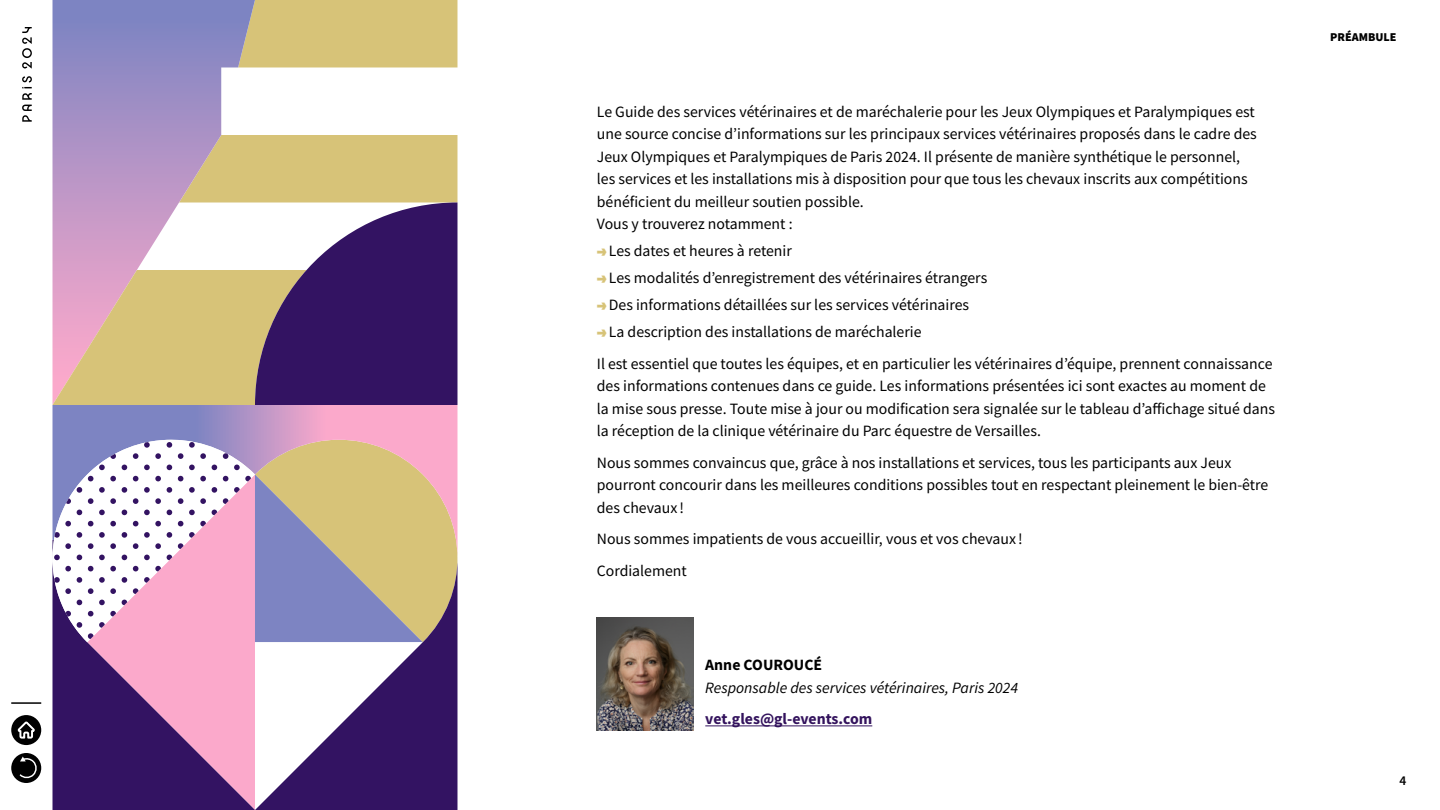
<style>
.page{position:relative;width:1440px;height:810px;background:#fff}
.page>*{position:absolute;margin:0;border:0;box-sizing:border-box;transform-origin:0 0}
.t1{font:15.75px/22.5px "Source Sans Pro";color:#000}
.t2{font:italic 15.75px "Source Sans Pro";color:#000}
.t3{font:700 15.75px "Source Sans Pro";color:#33135d}
.t4{font:700 15.75px "Source Sans Pro";color:#000}
.t5{font:600 13.5px "Source Sans Pro";color:#000}
.t6{font:900 12px "Source Sans Pro";color:#000}
.s1{font-family:"Paris 2024";font-weight:900;color:#d7c378}
</style>
<div class="page">
<svg style="left:22px;top:76px;width:10px;height:46px"></svg>
<svg style="left:22px;top:27px;width:10px;height:42px"></svg>
<div style="left:11px;top:715px;width:30px;height:30px;background:#000;border-radius:50%"></div>
<svg style="left:18px;top:722px;width:17px;height:16px"></svg>
<hr style="left:11px;top:702px;width:30px;height:2px;background:#000">
<div style="left:11px;top:753px;width:30px;height:30px;background:#000;border-radius:50%"></div>
<svg style="left:19px;top:757px;width:20px;height:23px"></svg>
<hr style="left:705px;top:725px;width:167px;height:1px;background:#33135d">
<svg style="left:52px;top:405px;width:406px;height:23px;background:#ba96c6"></svg>
<svg style="left:52px;top:428px;width:406px;height:382px"></svg>
<div style="left:255px;top:0;width:202px;height:67px;background:#d7c378"></div>
<svg style="left:52px;top:0;width:203px;height:135px;background:#9a94c6"></svg>
<svg style="left:52px;top:135px;width:405px;height:270px;background:#ad9497"></svg>
<img style="left:597px;top:618px;width:96px;height:112px">
<p class="t1" style="left:597px;top:100px;width:661px">Le Guide des services vétérinaires et de maréchalerie pour les Jeux Olympiques et Paralympiques est une source concise d’informations sur les principaux services vétérinaires proposés dans le cadre des Jeux Olympiques et Paralympiques de Paris 2024. Il présente de manière synthétique le personnel, les services et les installations mis à disposition pour que tous les chevaux inscrits aux compétitions bénéficient du meilleur soutien possible.<br>Vous y trouverez notamment :</p>
<p class="t1" style="left:597px;top:240px;width:197px"><span class="s1">→</span>Les dates et heures à retenir</p>
<p class="t1" style="left:597px;top:267px;width:392px"><span class="s1">→</span>Les modalités d’enregistrement des vétérinaires étrangers</p>
<p class="t1" style="left:597px;top:294px;width:374px"><span class="s1">→</span>Des informations détaillées sur les services vétérinaires</p>
<p class="t1" style="left:597px;top:316px;width:677px;line-height:31.5px"><span class="s1">→</span>La description des installations de maréchalerie<br>Il est essentiel que toutes les équipes, et en particulier les vétérinaires d’équipe, prennent connaissance</p>
<p class="t1" style="left:597px;top:375px;width:680px">des informations contenues dans ce guide. Les informations présentées ici sont exactes au moment de la mise sous presse. Toute mise à jour ou modification sera signalée sur le tableau d’affichage situé dans la réception de la clinique vétérinaire du Parc équestre de Versailles.</p>
<p class="t1" style="left:597px;top:451px;width:673px">Nous sommes convaincus que, grâce à nos installations et services, tous les participants aux Jeux pourront concourir dans les meilleures conditions possibles tout en respectant pleinement le bien-être des chevaux !</p>
<p class="t1" style="left:597px;top:523px;width:427px;line-height:31.5px">Nous sommes impatients de vous accueillir, vous et vos chevaux !<br>Cordialement</p>
<p class="t4" style="left:705px;top:654px;width:118px">Anne COUROUCÉ</p>
<p class="t2" style="left:705px;top:678px;width:314px">Responsable des services vétérinaires, Paris 2024</p>
<p class="t3" style="left:705px;top:708px;width:168px">vet.gles@gl-events.com</p>
<p class="t6" style="left:1330px;top:29px;width:68px">PRÉAMBULE</p>
<p class="t5" style="left:1399px;top:771px;width:8px">4</p>
</div>
